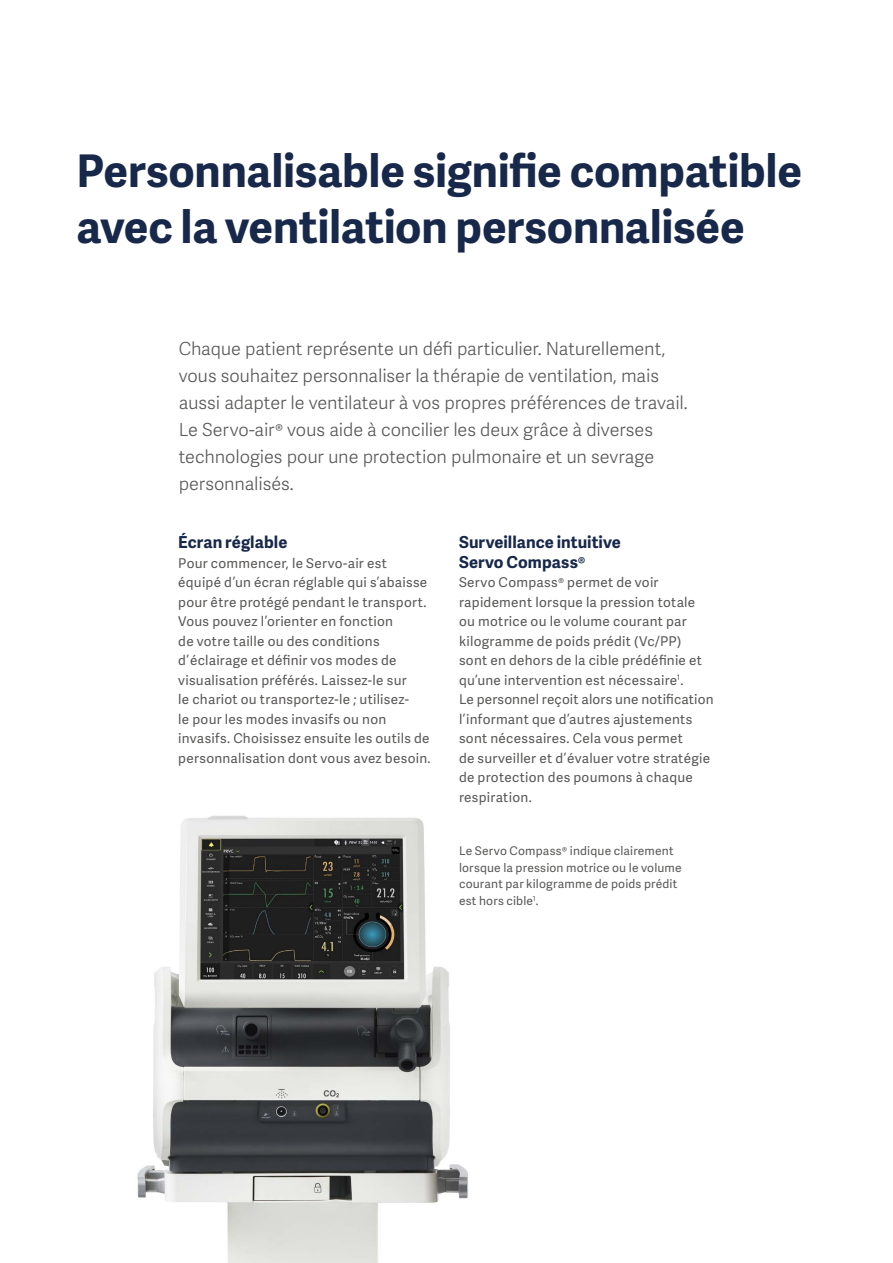
<style>
.page{position:relative;width:893px;height:1263px;background:#fff}
.page>*{position:absolute;margin:0;border:0;box-sizing:border-box;transform-origin:0 0}
.t1{font:700 45px/55.5px "Adelle Sans";letter-spacing:-.005em;color:#18284a}
.t2{font:18px/27px "Adelle Sans Lt";letter-spacing:-.005em;color:#595857}
.t3{font:700 16.5px/19.5px "Adelle Sans";letter-spacing:.005em;color:#18284a}
.t4{font:13.5px/19.5px "Adelle Sans";letter-spacing:.02em;color:#595857}
.t5{font:12px/16.5px "Adelle Sans";letter-spacing:.015em;color:#595857}
</style>
<div class="page">
<img style="left:137px;top:815px;width:331px;height:448px">
<h1 class="t1" style="left:77px;top:141px;width:727px">Personnalisable signifie compatible avec la ventilation personnalisée</h1>
<p class="t2" style="left:179px;top:334px;width:510px">Chaque patient représente un défi particulier. Naturellement, vous souhaitez personnaliser la thérapie de ventilation, mais aussi adapter le ventilateur à vos propres préférences de travail.<br>Le Servo-air® vous aide à concilier les deux grâce à diverses technologies pour une protection pulmonaire et un sevrage personnalisés.</p>
<p class="t3" style="left:178px;top:532px;width:111px">Écran réglable</p>
<p class="t4" style="left:178px;top:553px;width:254px">Pour commencer, le Servo-air est équipé d’un écran réglable qui s’abaisse pour être protégé pendant le transport.<br>Vous pouvez l’orienter en fonction<br>de votre taille ou des conditions d’éclairage et définir vos modes de visualisation préférés. Laissez-le sur<br>le chariot ou transportez-le ; utilisez-<br>le pour les modes invasifs ou non invasifs. Choisissez ensuite les outils de personnalisation dont vous avez besoin.</p>
<p class="t3" style="left:459px;top:532px;width:163px">Surveillance intuitive<br>Servo Compass®</p>
<p class="t4" style="left:459px;top:572px;width:256px">Servo Compass® permet de voir rapidement lorsque la pression totale ou motrice ou le volume courant par kilogramme de poids prédit (Vc/PP)<br>sont en dehors de la cible prédéfinie et qu’une intervention est nécessaire<sup>1</sup>.<br>Le personnel reçoit alors une notification l’informant que d’autres ajustements sont nécessaires. Cela vous permet<br>de surveiller et d’évaluer votre stratégie de protection des poumons à chaque respiration.</p>
<p class="t5" style="left:459px;top:842px;width:224px">Le Servo Compass® indique clairement lorsque la pression motrice ou le volume courant par kilogramme de poids prédit est hors cible<sup>1</sup>.</p>
</div>
